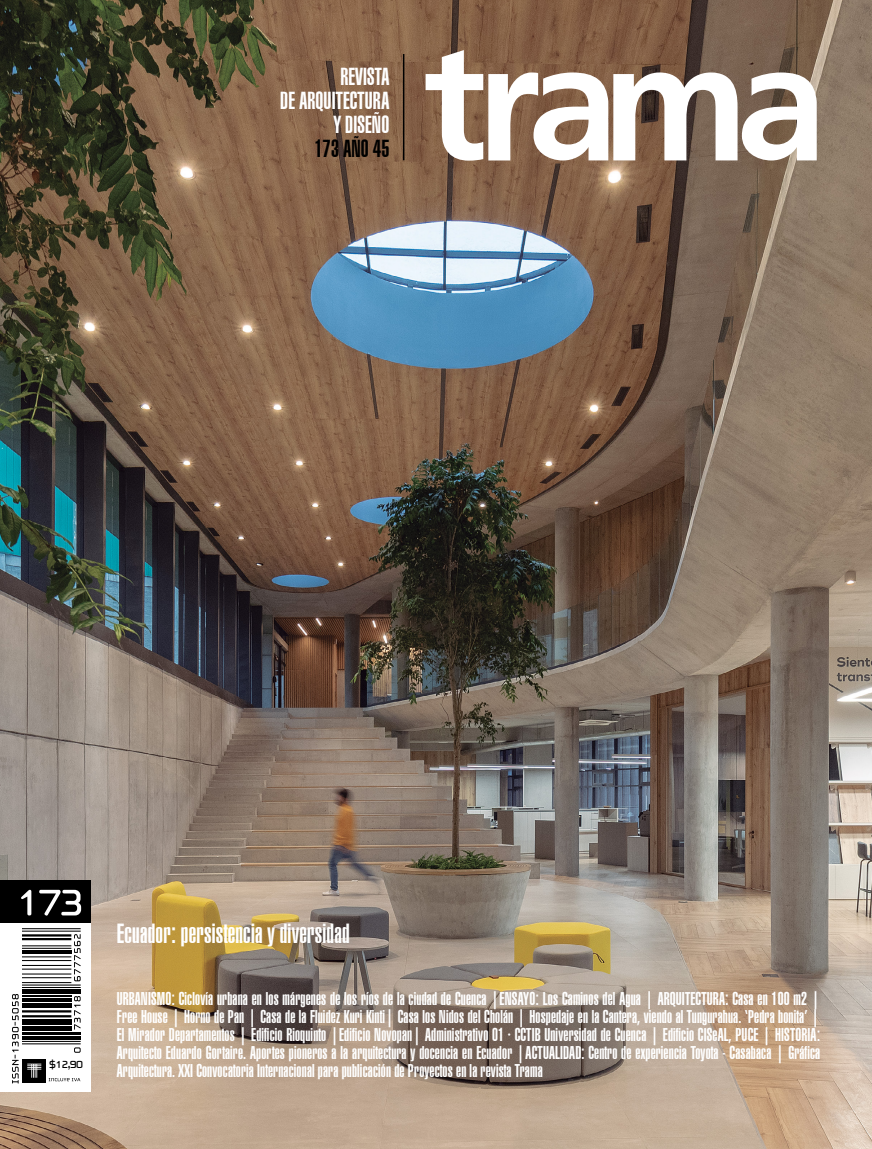
<style>
.page{position:relative;width:872px;height:1149px;background:#fff}
.page>*{position:absolute;margin:0;border:0;box-sizing:border-box;transform-origin:0 0}
.t1{font:54px "Cholla Unicase Ligatures";color:#fff}
.t2{font:900 extra-condensed 27px "Swiss 911 BT";letter-spacing:.01em;color:#fff}
.t3{font:900 extra-condensed 24px/24px "Swiss 911 BT";letter-spacing:.01em;color:#fff;text-align:right}
.t4{font:900 extra-condensed 24px "Swiss 911 BT";letter-spacing:.01em;color:#000}
.t5{font:900 extra-condensed 18px/18px "Swiss 911 BT";letter-spacing:.01em;color:#fff;text-align:justify}
.t6{font:15px "Cholla Unicase Ligatures";color:#000}
</style>
<div class="page">
<img style="left:0;top:0;width:872px;height:1148px">
<svg style="left:425px;top:50px;width:391px;height:111px"></svg>
<div style="left:0;top:922px;width:89px;height:169px;background:#fff"></div>
<hr style="left:403px;top:54px;width:1px;height:106px;background:#000">
<div style="left:3px;top:921px;width:87px;height:170px;background:#fff"></div>
<div style="left:0;top:879px;width:90px;height:43px;background:#000"></div>
<hr style="left:22px;top:927px;width:59px;height:1px;background:#000">
<svg style="left:12px;top:930px;width:69px;height:154px"></svg>
<h3 class="t3" style="left:280px;top:65px;width:110px">REVISTA<br>DE ARQUITECTURA<br>Y DISEÑO</h3>
<h3 class="t4" style="left:315px;top:135px;width:76px">173 AÑO 45</h3>
<h1 class="t1" style="left:14px;top:874px;width:74px">173</h1>
<p class="t6" style="left:49px;top:1056px;width:36px">$12,90</p>
<h2 class="t2" style="left:117px;top:918px;width:234px">Ecuador: persistencia y diversidad</h2>
<p class="t5" style="left:117px;top:989px;width:705px">URBANISMO: Ciclovía urbana en los márgenes de los ríos de la ciudad de Cuenca |ENSAYO: Los Caminos del Agua | ARQUITECTURA: Casa en 100 m2 | Free House | Horno de Pan | Casa de la Fluidez Kuri Kinti| Casa los Nidos del Cholán | Hospedaje en la Cantera, viendo al Tungurahua. ‘Pedra bonita’ | El Mirador Departamentos | Edificio Rioquinto |Edificio Novopan| Administrativo 01 · CCTIB Universidad de Cuenca | Edificio CISeAL, PUCE | HISTORIA:<br>Arquitecto Eduardo Gortaire. Aportes pioneros a la arquitectura y docencia en Ecuador |ACTUALIDAD: Centro de experiencia Toyota - Casabaca | Gráfica Arquitectura. XXI Convocatoria Internacional para publicación de Proyectos en la revista Trama</p>
</div>
